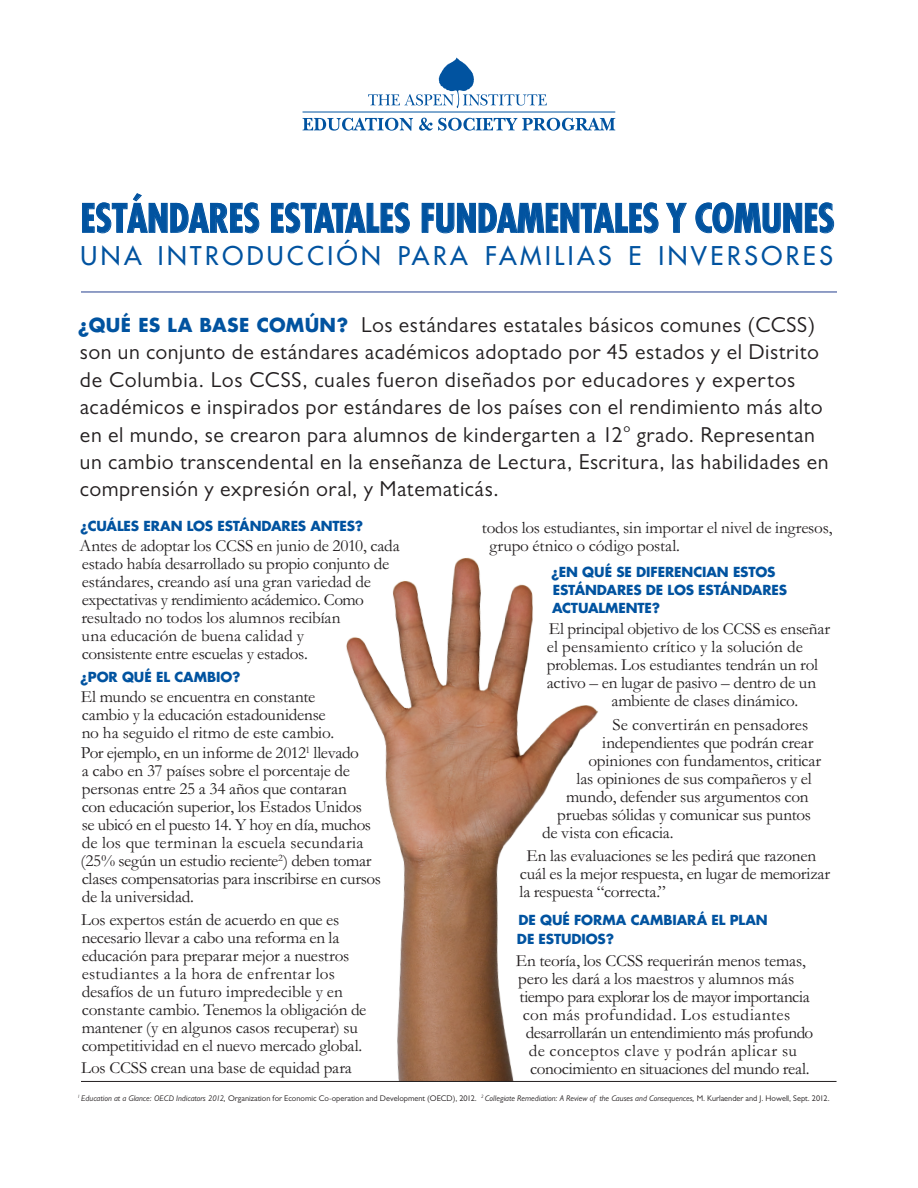
<style>
.page{position:relative;width:918px;height:1188px;background:#fff}
.page>*{position:absolute;margin:0;border:0;box-sizing:border-box;transform-origin:0 0}
.t1{font:700 condensed 38.4px "Futura";letter-spacing:-.01em;color:#0153a0}
.t2{font:25.2px "Futura";letter-spacing:.14em;color:#0153a0}
.t3{font:21.75px/27.5px "Gill Sans";letter-spacing:.025em;color:#231f20}
.t4{font:17.25px/18px "Garamond";letter-spacing:-.015em;color:#231f20}
.t5{font:17.25px "Garamond";letter-spacing:.02em;color:#231f20}
.t6{font:17.25px "Garamond";letter-spacing:.015em;color:#231f20}
.t7{font:17.25px "Garamond";letter-spacing:.005em;color:#231f20}
.t8{font:700 13.5px/18px "Futura";letter-spacing:-.01em;color:#0153a0}
.t9{font:8.25px "Gill Sans";color:#231f20}
.s1{font-family:"Futura";font-weight:700;font-size:18.75px;color:#0153a0}
.s2{font-style:italic}
</style>
<div class="page">
<svg style="left:82px;top:193px;width:177px;height:40px"></svg>
<svg style="left:271px;top:203px;width:139px;height:30px"></svg>
<svg style="left:422px;top:202px;width:236px;height:31px"></svg>
<svg style="left:666px;top:203px;width:21px;height:30px"></svg>
<svg style="left:696px;top:203px;width:138px;height:30px"></svg>
<img style="left:294px;top:557px;width:321px;height:524px">
<hr style="left:81px;top:292px;width:756px;height:1px;background:#253f8e">
<hr style="left:81px;top:1081px;width:756px;height:1px;background:#231f20">
<svg style="left:368px;top:58px;width:179px;height:50px"></svg>
<svg style="left:303px;top:118px;width:110px;height:13px"></svg>
<svg style="left:419px;top:118px;width:196px;height:13px"></svg>
<hr style="left:303px;top:112px;width:312px;height:1px;background:#0153a0">
<p class="t1" style="left:81px;top:193px;width:756px">ESTÁNDARES ESTATALES FUNDAMENTALES Y COMUNES</p>
<p class="t2" style="left:81px;top:239px;width:754px">UNA INTRODUCCIÓN PARA FAMILIAS E INVERSORES</p>
<p class="t3" style="left:78px;top:311px;width:752px"><span class="s1">¿QUÉ ES LA BASE COMÚN?</span> Los estándares estatales básicos comunes (CCSS) son un conjunto de estándares académicos adoptado por 45 estados y el Distrito de Columbia. Los CCSS, cuales fueron diseñados por educadores y expertos académicos e inspirados por estándares de los países con el rendimiento más alto en el mundo, se crearon para alumnos de kindergarten a 12<sup>o</sup> grado. Representan un cambio transcendental en la enseñanza de Lectura, Escritura, las habilidades en comprensión y expresión oral, y Matematicás.</p>
<p class="t8" style="left:80px;top:517px;width:285px">¿CUÁLES ERAN LOS ESTÁNDARES ANTES?</p>
<p class="t4" style="left:80px;top:537px;width:322px">Antes de adoptar los CCSS en junio de 2010, cada estado había desarrollado su propio conjunto de estándares, creando así una gran variedad de expectativas y rendimiento acádemico. Como resultado no todos los alumnos recibían<br>una educación de buena calidad y<br>consistente entre escuelas y estados.</p>
<p class="t8" style="left:80px;top:668px;width:162px">¿POR QUÉ EL CAMBIO?</p>
<p class="t4" style="left:81px;top:688px;width:255px">El mundo se encuentra en constante cambio y la educación estadounidense no ha seguido el ritmo de este cambio.</p>
<p class="t4" style="left:80px;top:744px;width:302px">Por ejemplo, en un informe de 2012<sup>1</sup> llevado<br>a cabo en 37 países sobre el porcentaje de personas entre 25 a 34 años que contaran<br>con educación superior, los Estados Unidos<br>se ubicó en el puesto 14. Y hoy en día, muchos de los que terminan la escuela secundaria (25% según un estudio reciente<sup>2</sup>) deben tomar clases compensatorias para inscribirse en cursos de la universidad.</p>
<p class="t4" style="left:81px;top:911px;width:287px">Los expertos están de acuerdo en que es necesario llevar a cabo una reforma en la educación para preparar mejor a nuestros estudiantes a la hora de enfrentar los desafíos de un futuro impredecible y en constante cambio. Tenemos la obligación de mantener (y en algunos casos recuperar) su competitividad en el nuevo mercado global.</p>
<p class="t4" style="left:81px;top:1059px;width:272px">Los CCSS crean una base de equidad para</p>
<p class="t4" style="left:490px;top:519px;width:344px;text-indent:-8px">todos los estudiantes, sin importar el nivel de ingresos, grupo étnico o código postal.</p>
<p class="t8" style="left:551px;top:563px;width:238px">¿EN QUÉ SE DIFERENCIAN ESTOS<br>ESTÁNDARES DE LOS ESTÁNDARES<br>ACTUALMENTE?</p>
<p class="t4" style="left:549px;top:620px;width:283px">El principal objetivo de los CCSS es enseñar</p>
<p class="t4" style="left:547px;top:638px;width:258px">el pensamiento crítico y la solución de</p>
<p class="t4" style="left:547px;top:656px;width:273px">problemas. Los estudiantes tendrán un rol</p>
<p class="t4" style="left:547px;top:674px;width:271px">activo – en lugar de pasivo – dentro de un</p>
<p class="t4" style="left:611px;top:692px;width:189px">ambiente de clases dinámico.</p>
<p class="t7" style="left:613px;top:715px;width:197px">Se convertirán en pensadores</p>
<p class="t4" style="left:602px;top:734px;width:213px">independientes que podrán crear</p>
<p class="t4" style="left:589px;top:752px;width:234px">opiniones con fundamentos, criticar</p>
<p class="t4" style="left:576px;top:770px;width:237px">las opiniones de sus compañeros y el</p>
<p class="t4" style="left:566px;top:788px;width:244px">mundo, defender sus argumentos con</p>
<p class="t4" style="left:557px;top:806px;width:255px">pruebas sólidas y comunicar sus puntos</p>
<p class="t4" style="left:542px;top:824px;width:133px">de vista con eficacia.</p>
<p class="t4" style="left:519px;top:847px;width:312px;text-indent:7px">En las evaluaciones se les pedirá que razonen cuál es la mejor respuesta, en lugar de memorizar la respuesta “correcta”.</p>
<p class="t8" style="left:517px;top:910px;width:252px;line-height:19.5px">DE QUÉ FORMA CAMBIARÁ EL PLAN<br>DE ESTUDIOS?</p>
<p class="t4" style="left:516px;top:952px;width:292px">En teoría, los CCSS requerirán menos temas,</p>
<p class="t4" style="left:518px;top:970px;width:278px">pero les dará a los maestros y alumnos más</p>
<p class="t4" style="left:519px;top:988px;width:292px">tiempo para explorar los de mayor importancia</p>
<p class="t5" style="left:523px;top:1005px;width:269px">con más profundidad. Los estudiantes</p>
<p class="t4" style="left:526px;top:1024px;width:289px">desarrollarán un entendimiento más profundo</p>
<p class="t6" style="left:529px;top:1041px;width:270px">de conceptos clave y podrán aplicar su</p>
<p class="t4" style="left:530px;top:1060px;width:281px">conocimiento en situaciones del mundo real.</p>
<p class="t9" style="left:78px;top:1093px;width:754px"><sup>1</sup> <span class="s2">Education at a Glance: OECD Indicators 2012,</span> Organization for Economic Co-operation and Development (OECD), 2012. <sup>2</sup> <span class="s2">Collegiate Remediation: A Review of the Causes and Consequences,</span> M. Kurlaender and J. Howell, Sept. 2012.</p>
</div>
